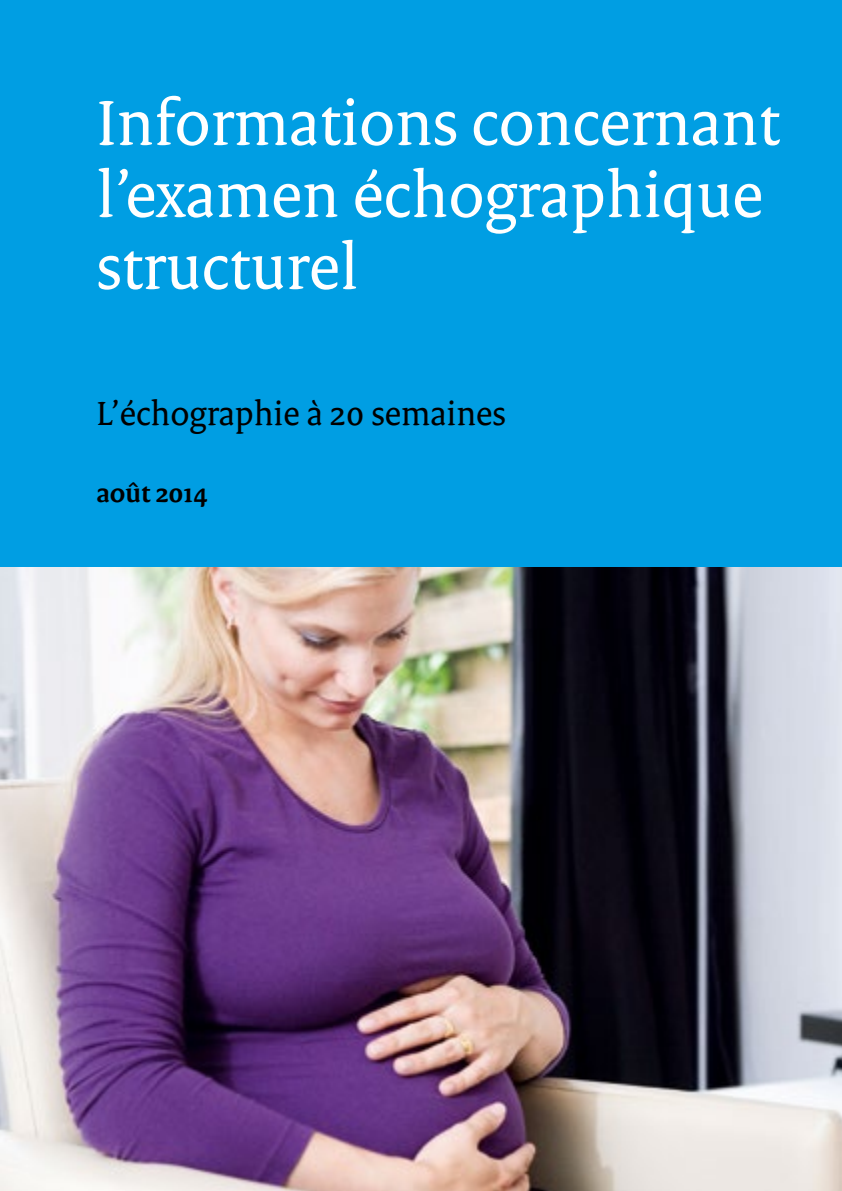
<style>
.page{position:relative;width:842px;height:1191px;background:#fff}
.page>*{position:absolute;margin:0;border:0;box-sizing:border-box;transform-origin:0 0}
._03_RIVM_Hoofdstukko{font:68px/72px "Rijksoverheid Serif";color:#fff}
._05_RIVM_Paragraafko{font:36px "Rijksoverheid Serif";color:#000}
._10_RIVM_Broodtekst{font:700 28px "Rijksoverheid Serif";color:#000}
</style>
<div class="page">
<div style="left:0;top:0;width:842px;height:595px;background:#009ee3"></div>
<img style="left:0;top:567px;width:842px;height:624px">
<p class="_03_RIVM_Hoofdstukko" style="left:96px;top:86px;width:685px">Informations concernant l’examen échographique structurel</p>
<p class="_05_RIVM_Paragraafko" style="left:96px;top:392px;width:411px">L’échographie à 20 semaines</p>
<p class="_10_RIVM_Broodtekst" style="left:96px;top:476px;width:113px">août 2014</p>
</div>
